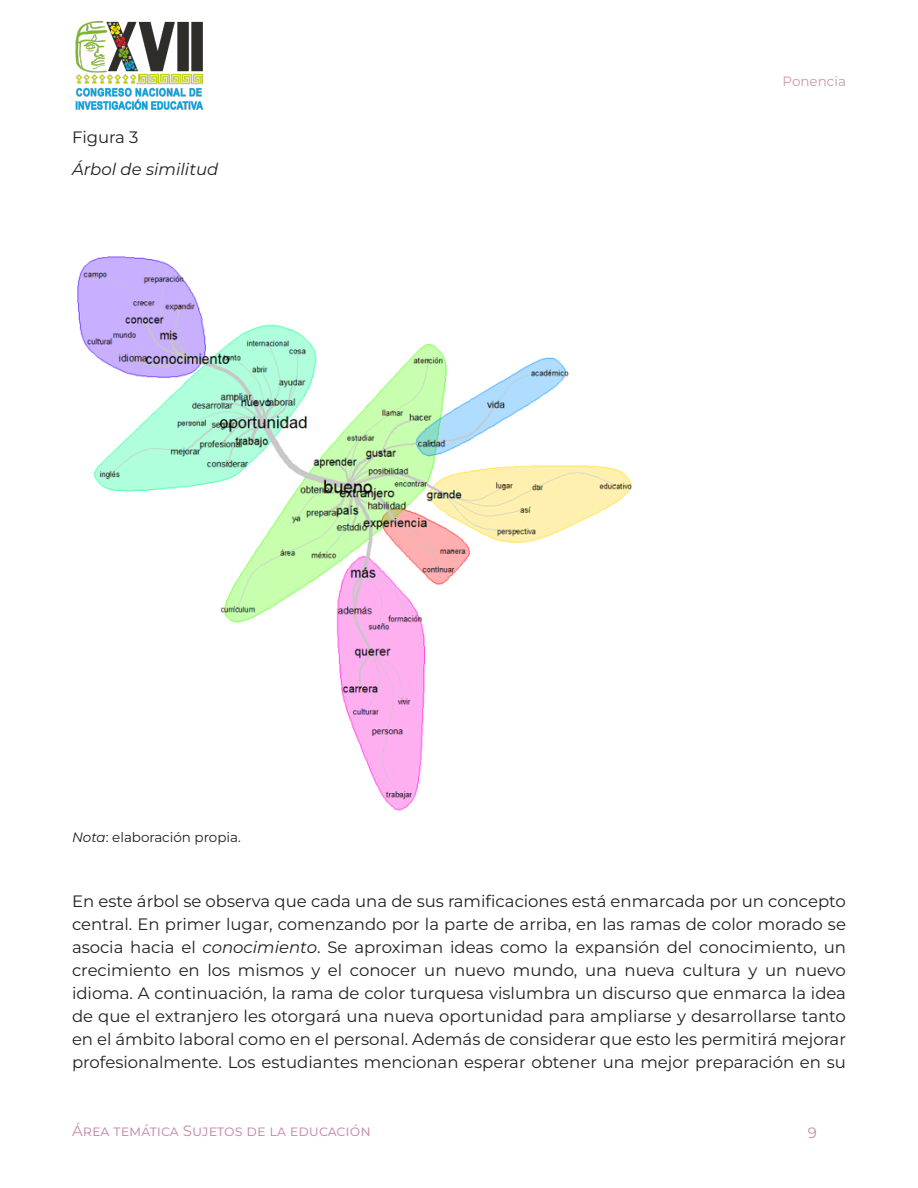
<style>
.page{position:relative;width:918px;height:1188px;background:#fff}
.page>*{position:absolute;margin:0;border:0;box-sizing:border-box;transform-origin:0 0}
.t1{font:16.5px/23.1px "Montserrat";color:#231f20;text-align:justify}
.t2{font:italic 16.5px "Montserrat";color:#231f20}
.t3{font:15px "Montserrat";color:#c48ca9}
.t4{font:13.5px "Montserrat";color:#221d1c}
.t5{font:13.5px "Montserrat";color:#c998b1}
.s1{font-style:italic}
</style>
<div class="page">
<img style="left:75px;top:21px;width:129px;height:89px">
<img style="left:77px;top:256px;width:555px;height:555px">
<p class="t1" style="left:72px;top:125px;width:68px">Figura 3</p>
<p class="t2" style="left:72px;top:159px;width:148px">Árbol de similitud</p>
<p class="t4" style="left:72px;top:829px;width:171px"><span class="s1">Nota</span>: elaboración propia.</p>
<p class="t5" style="left:783px;top:73px;width:65px">Ponencia</p>
<p class="t1" style="left:72px;top:889px;width:776px">En este árbol se observa que cada una de sus ramificaciones está enmarcada por un concepto central. En primer lugar, comenzando por la parte de arriba, en las ramas de color morado se asocia hacia el <span class="s1">conocimiento</span>. Se aproximan ideas como la expansión del conocimiento, un crecimiento en los mismos y el conocer un nuevo mundo, una nueva cultura y un nuevo idioma. A continuación, la rama de color turquesa vislumbra un discurso que enmarca la idea de que el extranjero les otorgará una nueva oportunidad para ampliarse y desarrollarse tanto en el ámbito laboral como en el personal. Además de considerar que esto les permitirá mejorar profesionalmente. Los estudiantes mencionan esperar obtener una mejor preparación en su</p>
<p class="t3" style="left:72px;top:1122px;width:300px">Área temática Sujetos de la educación</p>
<p class="t3" style="left:808px;top:1124px;width:11px">9</p>
</div>
